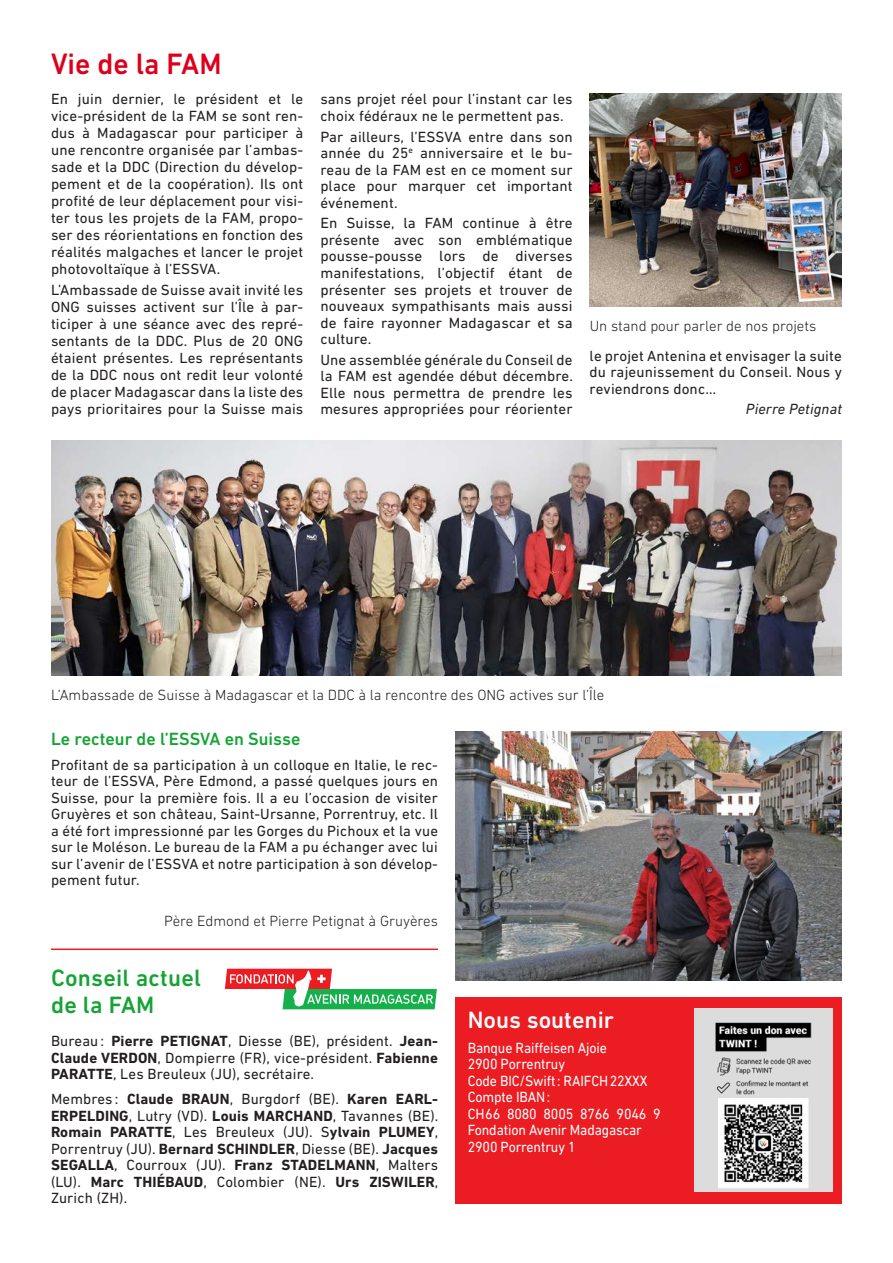
<style>
.page{position:relative;width:893px;height:1263px;background:#fff}
.page>*{position:absolute;margin:0;border:0;box-sizing:border-box;transform-origin:0 0}
.Grand_Titre{font:500 30px "DIN Next LT Pro";color:#dd001b}
.titre{font:500 24px/27px "DIN Next LT Pro";letter-spacing:.01em;color:#15a336}
.titre-2{font:500 24px "DIN Next LT Pro";color:#fff}
.titre-3{font:500 18px "DIN Next LT Pro";color:#15a336}
.texte{font:15px/16.5px "DIN Next LT Pro";letter-spacing:.01em;color:#231f20;text-align:justify}
.légende{font:300 15px "DIN Next LT Pro";color:#231f20}
.texte-2{font:15px/16.5px "DIN Next LT Pro";letter-spacing:-.01em;color:#fff;scale:.93 1}
.signature{font:italic 15px "DIN Next LT Pro";letter-spacing:.01em;color:#231f20}
.s1{font-weight:700}
</style>
<div class="page">
<img style="left:455px;top:731px;width:387px;height:249px">
<hr style="left:51px;top:948px;width:387px;height:2px;background:#eb1c22">
<svg style="left:225px;top:969px;width:212px;height:40px"></svg>
<div style="left:455px;top:997px;width:387px;height:206px;background:#eb1c22"></div>
<div style="left:694px;top:1008px;width:139px;height:184px;background:#dcdcdc"></div>
<img style="left:718px;top:1098px;width:90px;height:90px">
<img style="left:715px;top:1022px;width:97px;height:73px">
<img style="left:590px;top:93px;width:252px;height:213px">
<img style="left:51px;top:440px;width:791px;height:236px">
<p class="Grand_Titre" style="left:51px;top:46px;width:172px">Vie de la FAM</p>
<p class="texte" style="left:51px;top:91px;width:254px;line-height:17px">En juin dernier, le président et le vice-président de la FAM se sont ren&shy;dus à Madagascar pour participer à une rencontre organisée par l’ambas&shy;sade et la DDC (Direction du dévelop&shy;pement et de la coopération). Ils ont profité de leur déplacement pour visi&shy;ter tous les projets de la FAM, propo&shy;ser des réorientations en fonction des réalités malgaches et lancer le projet photovoltaïque à l’ESSVA.</p>
<p class="texte" style="left:51px;top:282px;width:254px;line-height:17px">L’Ambassade de Suisse avait invité les ONG suisses activent sur l’Île à par&shy;ticiper à une séance avec des repré&shy;sentants de la DDC. Plus de 20 ONG étaient présentes. Les représentants de la DDC nous ont redit leur volonté de placer Madagascar dans la liste des pays prioritaires pour la Suisse mais</p>
<p class="texte" style="left:320px;top:91px;width:254px">sans projet réel pour l’instant car les choix fédéraux ne le permettent pas.</p>
<p class="texte" style="left:320px;top:128px;width:254px">Par ailleurs, l’ESSVA entre dans son année du 25<sup>e</sup> anniversaire et le bu&shy;reau de la FAM est en ce moment sur place pour marquer cet important événement.</p>
<p class="texte" style="left:320px;top:215px;width:254px">En Suisse, la FAM continue à être présente avec son emblématique pousse-pousse lors de diverses manifestations, l’objectif étant de présenter ses projets et trouver de nouveaux sympathisants mais aussi de faire rayonner Madagascar et sa culture.</p>
<p class="texte" style="left:320px;top:351px;width:254px">Une assemblée générale du Conseil de la FAM est agendée début décembre.<br>Elle nous permettra de prendre les mesures appropriées pour réorienter</p>
<p class="texte" style="left:590px;top:347px;width:254px">le projet Antenina et envisager la suite du rajeunissement du Conseil. Nous y reviendrons donc…</p>
<p class="légende" style="left:590px;top:317px;width:228px">Un stand pour parler de nos projets</p>
<p class="signature" style="left:746px;top:400px;width:98px">Pierre Petignat</p>
<p class="légende" style="left:51px;top:686px;width:555px">L’Ambassade de Suisse à Madagascar et la DDC à la rencontre des ONG actives sur l’Île</p>
<p class="titre-3" style="left:51px;top:728px;width:251px">Le recteur de l’ESSVA en Suisse</p>
<p class="texte" style="left:51px;top:756px;width:388px">Profitant de sa participation à un colloque en Italie, le rec&shy;teur de l’ESSVA, Père Edmond, a passé quelques jours en Suisse, pour la première fois. Il a eu l’occasion de visiter Gruyères et son château, Saint-Ursanne, Porrentruy, etc. Il a été fort impressionné par les Gorges du Pichoux et la vue sur le Moléson. Le bureau de la FAM a pu échanger avec lui sur l’avenir de l’ESSVA et notre participation à son dévelop&shy;pement futur.</p>
<p class="légende" style="left:164px;top:912px;width:275px">Père Edmond et Pierre Petignat à Gruyères</p>
<p class="titre" style="left:51px;top:964px;width:152px">Conseil actuel de la FAM</p>
<p class="texte" style="left:51px;top:1033px;width:388px">Bureau : <span class="s1">Pierre PETIGNAT</span>, Diesse (BE), président. <span class="s1">Jean-Claude VERDON</span>, Dompierre (FR), vice-président. <span class="s1">Fabienne PARATTE</span>, Les Breuleux (JU), secrétaire.</p>
<p class="texte" style="left:51px;top:1091px;width:389px">Membres : <span class="s1">Claude BRAUN</span>, Burgdorf (BE). <span class="s1">Karen EARL-ERPELDING</span>, Lutry (VD). <span class="s1">Louis MARCHAND</span>, Tavannes (BE).<br><span class="s1">Romain PARATTE</span>, Les Breuleux (JU). S<span class="s1">ylvain PLUMEY</span>, Porrentruy (JU). <span class="s1">Bernard SCHINDLER</span>, Diesse (BE). <span class="s1">Jacques SEGALLA</span>, Courroux (JU). <span class="s1">Franz STADELMANN</span>, Malters (LU). <span class="s1">Marc THIÉBAUD</span>, Colombier (NE). <span class="s1">Urs ZISWILER</span>, Zurich (ZH).</p>
<p class="titre-2" style="left:468px;top:1006px;width:148px">Nous soutenir</p>
<p class="texte-2" style="left:468px;top:1039px;width:209px">Banque Raiffeisen Ajoie<br>2900 Porrentruy<br>Code BIC/Swift: RAIFCH22XXX<br>Compte IBAN:<br>CH66 8080 8005 8766 9046 9<br>Fondation Avenir Madagascar<br>2900 Porrentruy 1</p>
</div>
